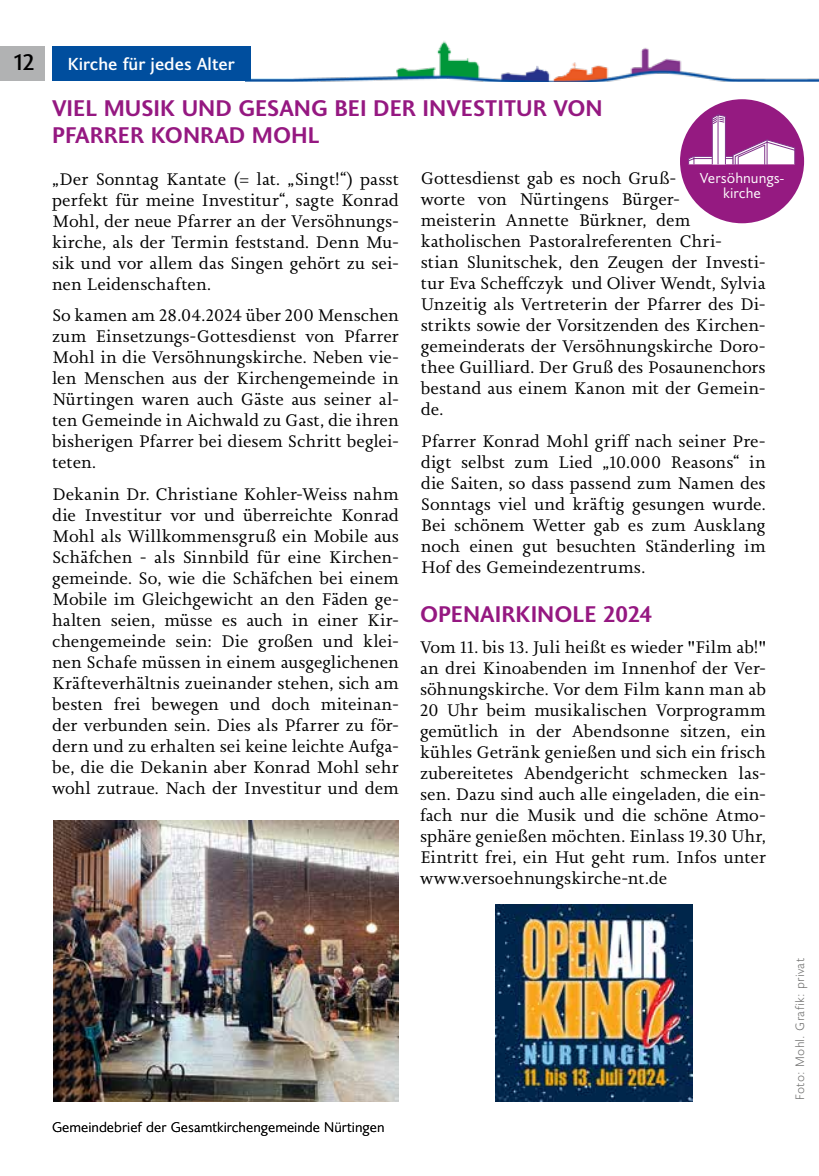
<style>
.page{position:relative;width:819px;height:1176px;background:#fff}
.page>*{position:absolute;margin:0;border:0;box-sizing:border-box;transform-origin:0 0}
.t1{font:700 22.75px/27.3px "Joanna Sans Nova";color:#951881}
.t2{font:500 22.75px "Joanna Sans Nova";color:#000}
.t3{font:17.5px/21px "Joanna Nova";color:#000;text-align:justify}
.t4{font:500 17.5px "Joanna Sans Nova";color:#fff}
.t5{font:14.53px/15px "Joanna Sans Nova";color:#fff;text-align:center}
.t6{font:300 14px "Joanna Sans Nova";color:#000}
.t7{font:300 12.25px "Joanna Sans Nova";letter-spacing:.025em;color:#6f6f6e}
</style>
<div class="page">
<div style="left:0;top:46px;width:45px;height:35px;background:#b1b2b3"></div>
<img style="left:246px;top:41px;width:573px;height:41px">
<div style="left:52px;top:46px;width:199px;height:35px;background:#004e9e"></div>
<img style="left:495px;top:904px;width:197px;height:197px">
<img style="left:54px;top:821px;width:345px;height:280px">
<div style="left:680px;top:99px;width:124px;height:124px;background:#951a81;border-radius:50%"></div>
<svg style="left:688px;top:115px;width:107px;height:50px"></svg>
<h1 class="t2" style="left:14px;top:46px;width:22px">12</h1>
<p class="t4" style="left:68px;top:51px;width:169px">Kirche für jedes Alter</p>
<h1 class="t1" style="left:52px;top:93px;width:552px">VIEL MUSIK UND GESANG BEI DER INVESTITUR VON<br>PFARRER KONRAD MOHL</h1>
<p class="t3" style="left:52px;top:168px;width:348px">„Der Sonntag Kantate (= lat. „Singt!“) passt perfekt für meine Investitur“, sagte Konrad Mohl, der neue Pfarrer an der Versöhnungs&shy;kirche, als der Termin feststand. Denn Mu&shy;sik und vor allem das Singen gehört zu sei&shy;nen Leidenschaften.</p>
<p class="t3" style="left:52px;top:305px;width:348px">So kamen am 28.04.2024 über 200 Menschen zum Einsetzungs-Gottesdienst von Pfarrer Mohl in die Versöhnungskirche. Neben vie&shy;len Menschen aus der Kirchengemeinde in Nürtingen waren auch Gäste aus seiner al&shy;ten Gemeinde in Aichwald zu Gast, die ihren bisherigen Pfarrer bei diesem Schritt beglei&shy;teten.</p>
<p class="t3" style="left:52px;top:483px;width:348px">Dekanin Dr. Christiane Kohler-Weiss nahm die Investitur vor und überreichte Konrad Mohl als Willkommensgruß ein Mobile aus Schäfchen - als Sinnbild für eine Kirchen&shy;gemeinde. So, wie die Schäfchen bei einem Mobile im Gleichgewicht an den Fäden ge&shy;halten seien, müsse es auch in einer Kir&shy;chengemeinde sein: Die großen und klei&shy;nen Schafe müssen in einem ausgeglichenen Kräfteverhältnis zueinander stehen, sich am besten frei bewegen und doch miteinan&shy;der verbunden sein. Dies als Pfarrer zu för&shy;dern und zu erhalten sei keine leichte Aufga&shy;be, die die Dekanin aber Konrad Mohl sehr wohl zutraue. Nach der Investitur und dem</p>
<p class="t3" style="left:421px;top:168px;width:346px;text-align:left">Gottesdienst gab es noch Gruß-<br>worte von Nürtingens Bürger-<br>meisterin Annette Bürkner, dem katholischen Pastoralreferenten Chri-<br>stian Slunitschek, den Zeugen der Investi&shy;tur Eva Scheffczyk und Oliver Wendt, Sylvia Unzeitig als Vertreterin der Pfarrer des Di&shy;strikts sowie der Vorsitzenden des Kirchen&shy;gemeinderats der Versöhnungskirche Doro&shy;thee Guilliard. Der Gruß des Posaunenchors bestand aus einem Kanon mit der Gemein&shy;de.</p>
<p class="t3" style="left:421px;top:430px;width:346px">Pfarrer Konrad Mohl griff nach seiner Pre&shy;digt selbst zum Lied „10.000 Reasons“ in die Saiten, so dass passend zum Namen des Sonntags viel und kräftig gesungen wurde.<br>Bei schönem Wetter gab es zum Ausklang noch einen gut besuchten Ständerling im Hof des Gemeindezentrums.</p>
<h1 class="t1" style="left:420px;top:599px;width:234px">OPENAIRKINOLE 2024</h1>
<p class="t3" style="left:420px;top:636px;width:347px">Vom 11. bis 13. Juli heißt es wieder "Film ab!" an drei Kinoabenden im Innenhof der Ver&shy;söhnungskirche. Vor dem Film kann man ab 20 Uhr beim musikalischen Vorprogramm gemütlich in der Abendsonne sitzen, ein kühles Getränk genießen und sich ein frisch zubereitetes Abendgericht schmecken las&shy;sen. Dazu sind auch alle eingeladen, die ein&shy;fach nur die Musik und die schöne Atmo&shy;sphäre genießen möchten. Einlass 19.30 Uhr, Eintritt frei, ein Hut geht rum. Infos unter www.versoehnungskirche-nt.de</p>
<p class="t5" style="left:699px;top:169px;width:86px">Versöhnungs&shy;kirche</p>
<p class="t6" style="left:52px;top:1117px;width:334px">Gemeindebrief der Gesamtkirchengemeinde Nürtingen</p>
<p class="t7" style="left:791px;top:1100px;width:143px;rotate:-90deg">Foto: Mohl. Grafik: privat</p>
</div>
